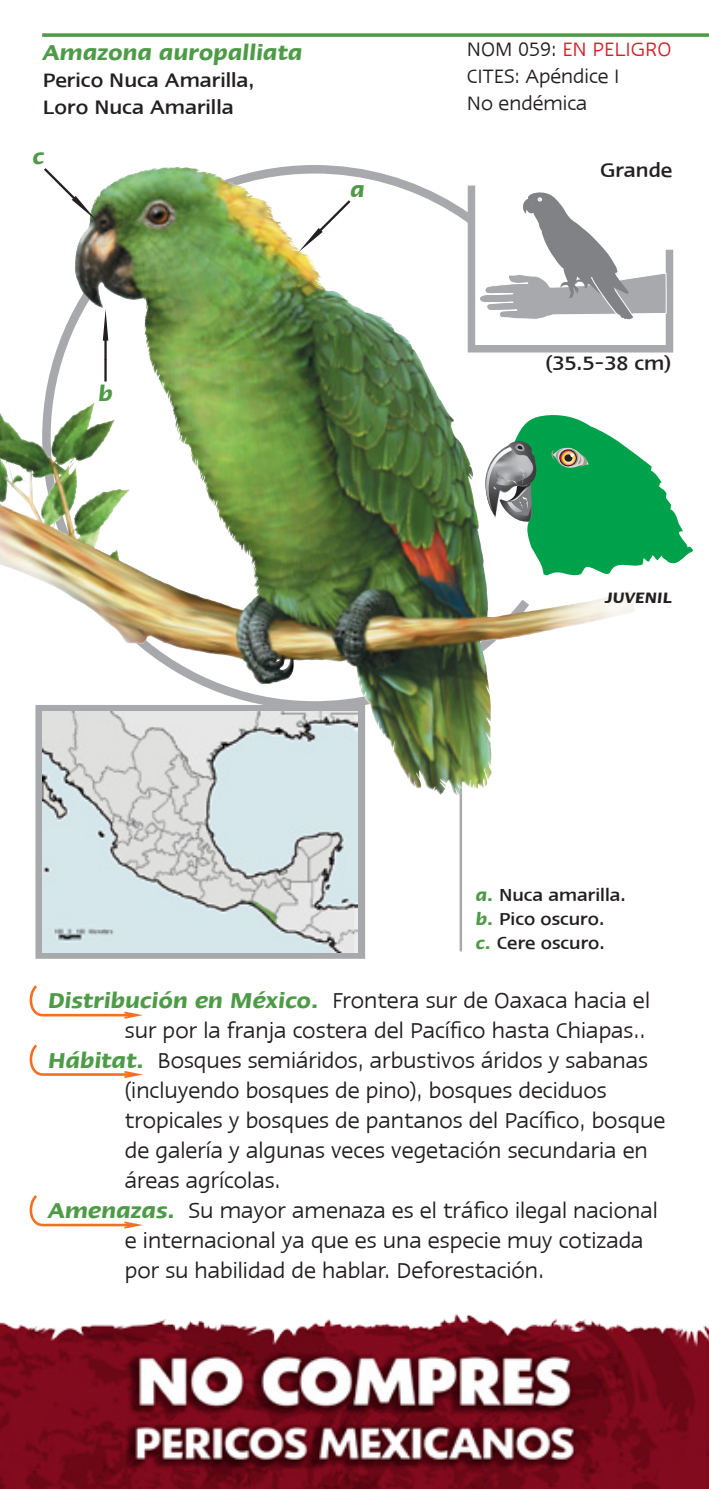
<style>
.page{position:relative;width:709px;height:1489px;background:#fff}
.page>*{position:absolute;margin:0;border:0;box-sizing:border-box;transform-origin:0 0}
.t1{font:25px "Linotype Ergo";color:#231f20}
.t2{font:italic 600 25px "Linotype Ergo";color:#4e9b47}
.t3{font:500 22.5px/27px "Linotype Ergo";color:#231f20}
.t4{font:22.5px/27px "Linotype Ergo";color:#231f20}
.t5{font:500 20px/24px "Linotype Ergo";color:#231f20}
.t6{font:italic 600 17.5px "Linotype Ergo";color:#231f20}
.s1{color:#d2232a}
.s2{font-weight:600;font-style:italic;color:#4e9b47}
</style>
<div class="page">
<svg style="left:561px;top:415px;width:132px;height:161px"></svg>
<hr style="left:459px;top:781px;width:3px;height:170px;background:#a7a9ac">
<img style="left:0;top:413px;width:33px;height:164px">
<svg style="left:29px;top:985px;width:114px;height:33px"></svg>
<svg style="left:29px;top:1044px;width:114px;height:34px"></svg>
<svg style="left:29px;top:1195px;width:114px;height:33px"></svg>
<svg style="left:42px;top:33px;width:667px;height:4px;background:#61a65b"></svg>
<img style="left:38px;top:165px;width:523px;height:549px">
<img style="left:0;top:1314px;width:709px;height:174px">
<img style="left:96px;top:166px;width:77px;height:35px">
<div style="left:35px;top:705px;width:330px;height:253px;border:11px solid #a7a9ac"></div>
<img style="left:42px;top:711px;width:315px;height:241px">
<svg style="left:464px;top:178px;width:210px;height:178px"></svg>
<svg style="left:298px;top:198px;width:55px;height:54px"></svg>
<svg style="left:42px;top:166px;width:54px;height:54px"></svg>
<svg style="left:103px;top:309px;width:5px;height:50px"></svg>
<hr style="left:104px;top:359px;width:3px;height:22px;background:#231f20">
<p class="t2" style="left:43px;top:39px;width:261px">Amazona auropalliata</p>
<p class="t3" style="left:43px;top:66px;width:213px">Perico Nuca Amarilla,<br>Loro Nuca Amarilla</p>
<p class="t2" style="left:33px;top:144px;width:13px">c</p>
<p class="t2" style="left:350px;top:176px;width:16px">a</p>
<p class="t2" style="left:98px;top:379px;width:16px">b</p>
<p class="t4" style="left:467px;top:36px;width:206px">NOM 059: <span class="s1">EN PELIGRO<br></span>CITES: Apéndice I<br>No endémica</p>
<p class="t3" style="left:600px;top:157px;width:74px">Grande</p>
<p class="t3" style="left:545px;top:349px;width:128px">(35.5-38 cm)</p>
<p class="t6" style="left:605px;top:588px;width:68px">JUVENIL</p>
<p class="t5" style="left:476px;top:883px;width:151px"><span class="s2">a.</span> Nuca amarilla. <span class="s2">b.</span> Pico oscuro.<br><span class="s2">c.</span> Cere oscuro.</p>
<p class="t1" style="left:48px;top:986px;width:603px"><span class="s2">Distribución en México.</span> Frontera sur de Oaxaca hacia el</p>
<p class="t1" style="left:125px;top:1016px;width:522px">sur por la franja costera del Pacífico hasta Chiapas..</p>
<p class="t1" style="left:48px;top:1046px;width:601px"><span class="s2">Hábitat.</span> Bosques semiáridos, arbustivos áridos y sabanas</p>
<p class="t1" style="left:125px;top:1076px;width:483px">(incluyendo bosques de pino), bosques deciduos</p>
<p class="t1" style="left:125px;top:1106px;width:542px">tropicales y bosques de pantanos del Pacífico, bosque</p>
<p class="t1" style="left:125px;top:1136px;width:524px">de galería y algunas veces vegetación secundaria en</p>
<p class="t1" style="left:125px;top:1166px;width:157px">áreas agrícolas.</p>
<p class="t1" style="left:48px;top:1196px;width:611px"><span class="s2">Amenazas.</span> Su mayor amenaza es el tráfico ilegal nacional</p>
<p class="t1" style="left:125px;top:1226px;width:520px">e internacional ya que es una especie muy cotizada</p>
<p class="t1" style="left:125px;top:1256px;width:421px">por su habilidad de hablar. Deforestación.</p>
</div>
